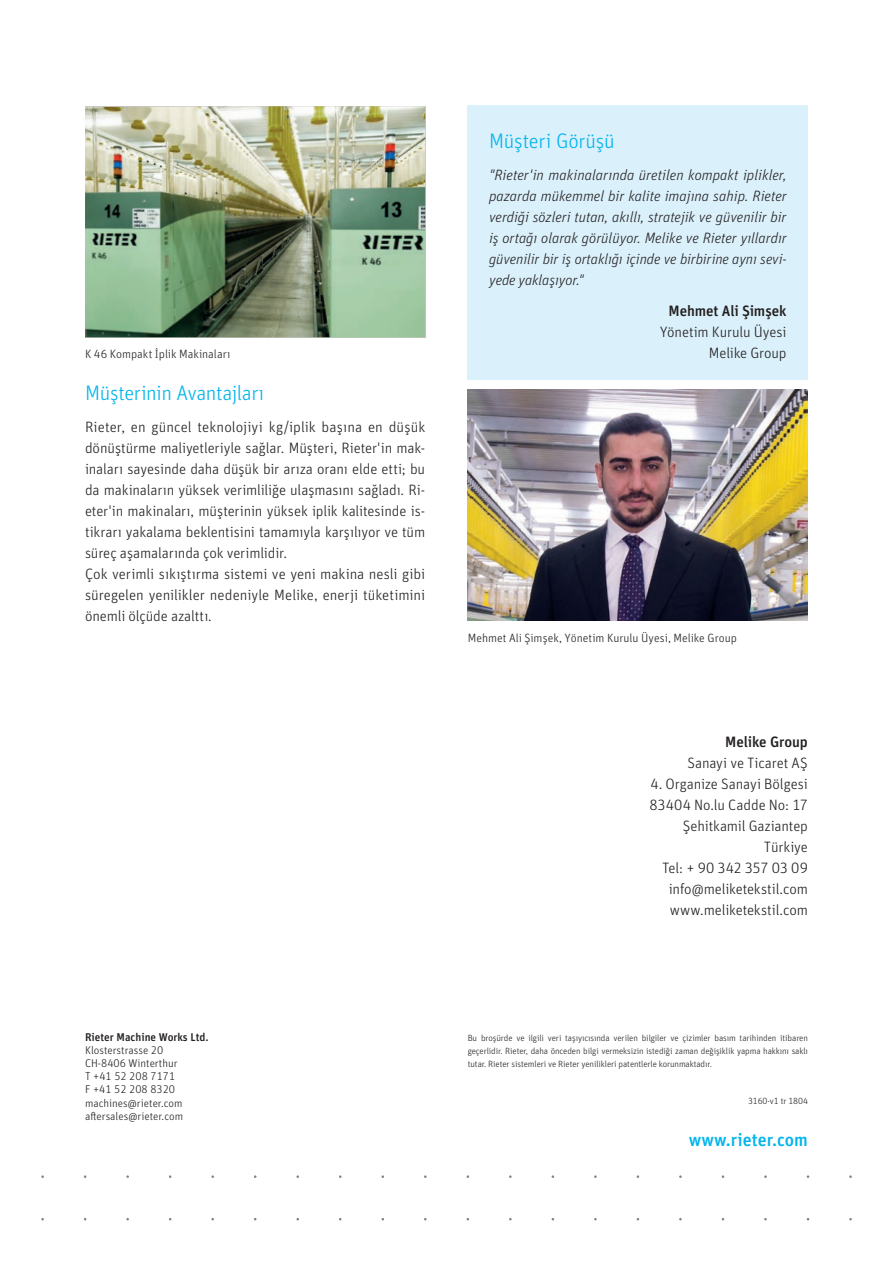
<style>
.page{position:relative;width:893px;height:1263px;background:#fff}
.page>*{position:absolute;margin:0;border:0;box-sizing:border-box;transform-origin:0 0}
.t1{font:300 21px "Unit Pro";letter-spacing:-.015em;color:#02b5eb}
.t2{font:500 18px "Unit Pro";color:#02b5eb}
.t3{font:300 15px/21px "Unit Pro";letter-spacing:-.005em;color:#231f20;text-align:right}
.t4{font:italic 300 15px/21px "Unit Pro";letter-spacing:-.01em;color:#231f20;text-align:justify}
.t5{font:500 15px "Unit Pro";letter-spacing:-.005em;color:#231f20}
.t6{font:300 12px "Unit Pro";color:#231f20}
.t7{font:300 11.25px/13.2px "Unit Pro";color:#231f20}
.t8{font:500 11.25px "Unit Pro";color:#231f20}
.t9{font:300 9px/13px "Unit Pro";letter-spacing:-.01em;color:#231f20;text-align:justify}
</style>
<div class="page">
<img style="left:85px;top:106px;width:340px;height:231px">
<img style="left:468px;top:390px;width:340px;height:231px">
<div style="left:468px;top:105px;width:340px;height:275px;background:#daf0fb"></div>
<p class="t6" style="left:85px;top:346px;width:147px">K 46 Kompakt İplik Makinaları</p>
<h1 class="t1" style="left:85px;top:379px;width:181px">Müşterinin Avantajları</h1>
<p class="t3" style="left:85px;top:415px;width:342px;text-align:left">Rieter, en güncel teknolojiyi kg/iplik başına en düşük dönüştürme maliyetleriyle sağlar. Müşteri, Rieter'in mak&shy;inaları sayesinde daha düşük bir arıza oranı elde etti; bu da makinaların yüksek verimliliğe ulaşmasını sağladı. Ri&shy;eter'in makinaları, müşterinin yüksek iplik kalitesinde is&shy;tikrarı yakalama beklentisini tamamıyla karşılıyor ve tüm süreç aşamalarında çok verimlidir.<br>Çok verimli sıkıştırma sistemi ve yeni makina nesli gibi süregelen yenilikler nedeniyle Melike, enerji tüketimini önemli ölçüde azalttı.</p>
<h1 class="t1" style="left:489px;top:127px;width:127px">Müşteri Görüşü</h1>
<p class="t4" style="left:489px;top:163px;width:299px">"Rieter'in makinalarında üretilen kompakt iplikler, pazarda mükemmel bir kalite imajına sahip. Rieter verdiği sözleri tutan, akıllı, stratejik ve güvenilir bir iş ortağı olarak görülüyor. Melike ve Rieter yıllardır güvenilir bir iş ortaklığı içinde ve birbirine aynı sevi&shy;yede yaklaşıyor."</p>
<p class="t5" style="left:668px;top:300px;width:120px">Mehmet Ali Şimşek</p>
<p class="t3" style="left:660px;top:321px;width:128px">Yönetim Kurulu Üyesi<br>Melike Group</p>
<p class="t6" style="left:468px;top:629px;width:271px">Mehmet Ali Şimşek, Yönetim Kurulu Üyesi, Melike Group</p>
<p class="t5" style="left:725px;top:730px;width:84px">Melike Group</p>
<p class="t3" style="left:687px;top:751px;width:122px">Sanayi ve Ticaret AŞ</p>
<p class="t3" style="left:649px;top:772px;width:160px">4. Organize Sanayi Bölgesi<br>83404 No.lu Cadde No: 17<br>Şehitkamil Gaziantep<br>Türkiye<br>Tel: + 90 342 357 03 09 info@meliketekstil.com www.meliketekstil.com</p>
<p class="t8" style="left:85px;top:1028px;width:125px">Rieter Machine Works Ltd.</p>
<p class="t7" style="left:85px;top:1043px;width:100px">Klosterstrasse 20<br>CH-8406 Winterthur<br>T +41 52 208 7171<br>F +41 52 208 8320 machines@rieter.com a ersales@rieter.com</p>
<p class="t9" style="left:468px;top:1031px;width:342px">Bu broşürde ve ilgili veri taşıyıcısında verilen bilgiler ve çizimler basım tarihinden itibaren geçerlidir. Rieter, daha önceden bilgi vermeksizin istediği zaman değişiklik yapma hakkını saklı tutar. Rieter sistemleri ve Rieter yenilikleri patentlerle korunmaktadır.</p>
<p class="t9" style="left:748px;top:1094px;width:61px">3160-v1 tr 1804</p>
<p class="t2" style="left:689px;top:1126px;width:121px">www.rieter.com</p>
</div>
